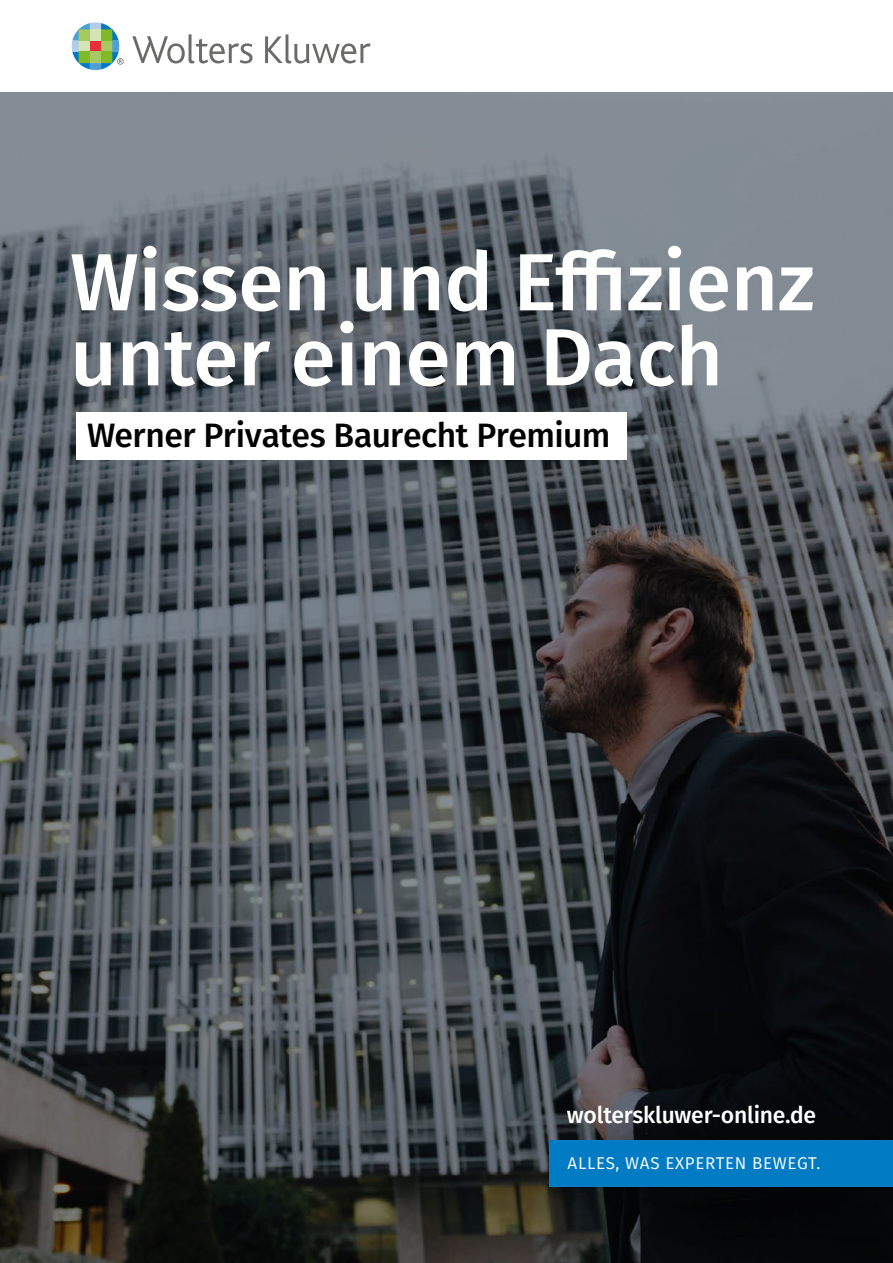
<style>
.page{position:relative;width:893px;height:1263px;background:#fff}
.page>*{position:absolute;margin:0;border:0;box-sizing:border-box;transform-origin:0 0}
.t1{font:500 81px/75px "Fira Sans";color:#fff}
.t2{font:500 33.75px "Fira Sans";letter-spacing:-.015em;color:#000}
.t3{font:500 22.95px "Fira Sans";letter-spacing:-.01em;color:#fff}
.t4{font:17.1px "Fira Sans";letter-spacing:.04em;color:#fff}
</style>
<div class="page">
<img style="left:0;top:92px;width:893px;height:1171px">
<svg style="left:132px;top:34px;width:121px;height:29px"></svg>
<svg style="left:265px;top:34px;width:106px;height:29px"></svg>
<svg style="left:72px;top:22px;width:52px;height:48px"></svg>
<div style="left:550px;top:1140px;width:343px;height:46px;background:#007bc4"></div>
<div style="left:77px;top:412px;width:550px;height:48px;background:#fff"></div>
<p class="t1" style="left:70px;top:241px;width:746px">Wissen und Effizienz unter einem Dach</p>
<p class="t2" style="left:87px;top:408px;width:525px">Werner Privates Baurecht Premium</p>
<p class="t3" style="left:567px;top:1096px;width:251px">wolterskluwer-online.de</p>
<p class="t4" style="left:568px;top:1150px;width:254px">ALLES, WAS EXPERTEN BEWEGT.</p>
</div>
